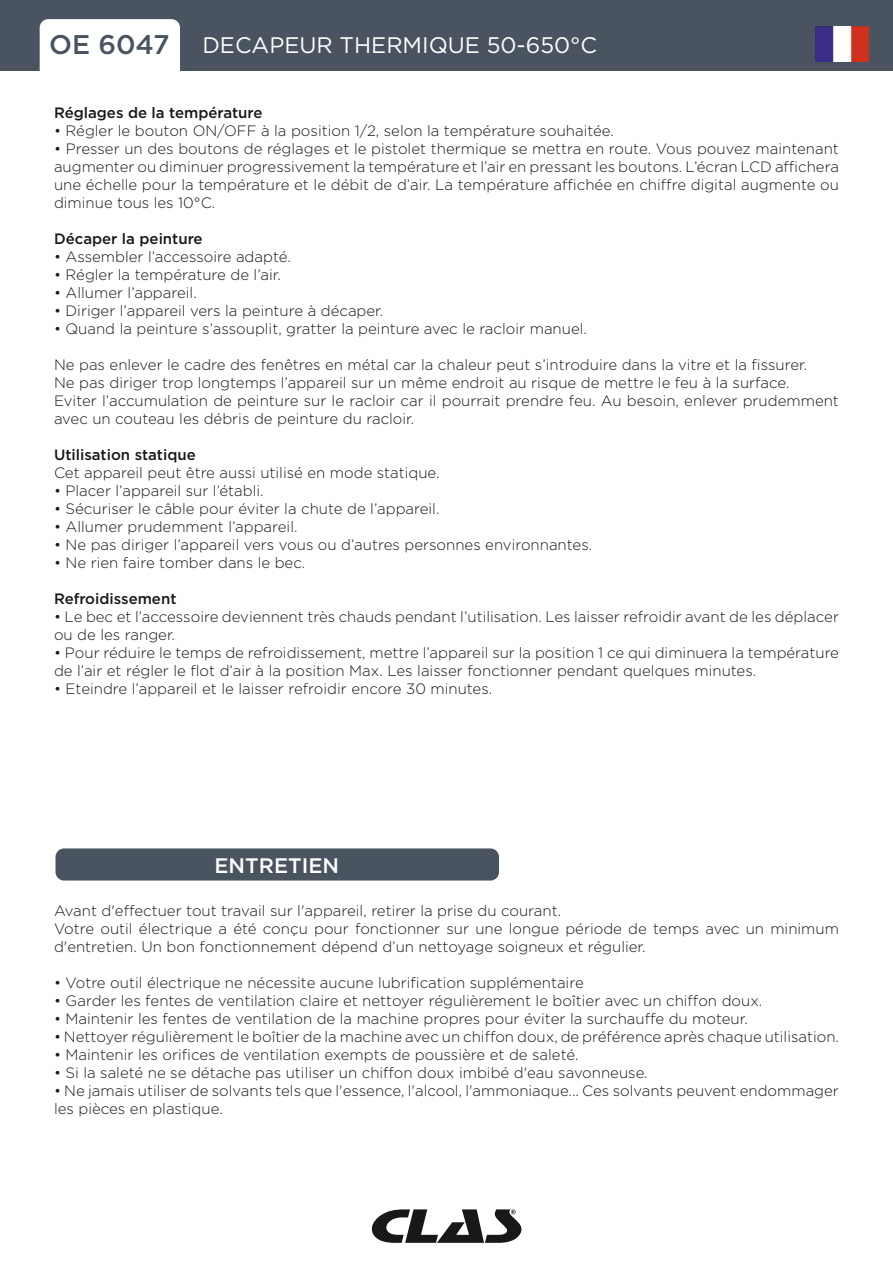
<style>
.page{position:relative;width:893px;height:1263px;background:#fff}
.page>*{position:absolute;margin:0;border:0;box-sizing:border-box;transform-origin:0 0}
.t1{font:22.5px "Gotham";color:#fff}
.t2{font:500 21px "Gotham";color:#fff}
.t3{font:300 15px/18px "Gotham";color:#171818}
.t4{font:500 15px "Gotham";color:#171818}
.s1{font-weight:500;font-size:27px;color:#495460}
</style>
<div class="page">
<div style="left:0;top:0;width:893px;height:71px;background:#495460"></div>
<div style="left:40px;top:19px;width:140px;height:70px;background:#fff;border-radius:9px"></div>
<img style="left:816px;top:26px;width:53px;height:35px">
<svg style="left:371px;top:1209px;width:151px;height:34px"></svg>
<div style="left:56px;top:848px;width:443px;height:32px;background:#495460;border-radius:9px"></div>
<h1 class="t1" style="left:49px;top:31px;width:549px"><span class="s1">OE 6047</span> DECAPEUR THERMIQUE 50-650°C</h1>
<p class="t4" style="left:54px;top:103px;width:210px">Réglages de la température</p>
<p class="t3" style="left:54px;top:122px;width:561px">• Régler le bouton ON/OFF à la position 1/2, selon la température souhaitée.</p>
<p class="t3" style="left:54px;top:140px;width:786px;text-align:justify">• Presser un des boutons de réglages et le pistolet thermique se mettra en route. Vous pouvez maintenant augmenter ou diminuer progressivement la température et l’air en pressant les boutons. L’écran LCD affichera une échelle pour la température et le débit de d’air. La température affichée en chiffre digital augmente ou diminue tous les 10°C.</p>
<p class="t4" style="left:54px;top:229px;width:150px">Décaper la peinture</p>
<p class="t3" style="left:54px;top:248px;width:238px">• Assembler l’accessoire adapté.</p>
<p class="t3" style="left:54px;top:266px;width:228px">• Régler la température de l’air.</p>
<p class="t3" style="left:54px;top:284px;width:144px">• Allumer l’appareil.</p>
<p class="t3" style="left:54px;top:302px;width:331px">• Diriger l’appareil vers la peinture à décaper.</p>
<p class="t3" style="left:54px;top:320px;width:534px">• Quand la peinture s’assouplit, gratter la peinture avec le racloir manuel.</p>
<p class="t3" style="left:54px;top:356px;width:786px">Ne pas enlever le cadre des fenêtres en métal car la chaleur peut s’introduire dans la vitre et la fissurer.<br>Ne pas diriger trop longtemps l’appareil sur un même endroit au risque de mettre le feu à la surface.<br>Eviter l’accumulation de peinture sur le racloir car il pourrait prendre feu. Au besoin, enlever prudemment avec un couteau les débris de peinture du racloir.</p>
<p class="t4" style="left:54px;top:445px;width:143px">Utilisation statique</p>
<p class="t3" style="left:54px;top:464px;width:387px">Cet appareil peut être aussi utilisé en mode statique.</p>
<p class="t3" style="left:54px;top:482px;width:211px">• Placer l’appareil sur l’établi.</p>
<p class="t3" style="left:54px;top:500px;width:387px">• Sécuriser le câble pour éviter la chute de l’appareil.</p>
<p class="t3" style="left:54px;top:518px;width:245px">• Allumer prudemment l’appareil.</p>
<p class="t3" style="left:54px;top:536px;width:540px">• Ne pas diriger l’appareil vers vous ou d’autres personnes environnantes.</p>
<p class="t3" style="left:54px;top:554px;width:253px">• Ne rien faire tomber dans le bec.</p>
<p class="t4" style="left:54px;top:589px;width:124px">Refroidissement</p>
<p class="t3" style="left:54px;top:608px;width:786px">• Le bec et l’accessoire deviennent très chauds pendant l’utilisation. Les laisser refroidir avant de les déplacer ou de les ranger.</p>
<p class="t3" style="left:54px;top:644px;width:786px">• Pour réduire le temps de refroidissement, mettre l’appareil sur la position 1 ce qui diminuera la température de l’air et régler le flot d’air à la position Max. Les laisser fonctionner pendant quelques minutes.</p>
<p class="t3" style="left:54px;top:680px;width:440px">• Eteindre l’appareil et le laisser refroidir encore 30 minutes.</p>
<h2 class="t2" style="left:215px;top:852px;width:126px">ENTRETIEN</h2>
<p class="t3" style="left:54px;top:901px;width:786px">Avant d'effectuer tout travail sur l'appareil, retirer la prise du courant.<br>Votre outil électrique a été conçu pour fonctionner sur une longue période de temps avec un minimum d'entretien. Un bon fonctionnement dépend d’un nettoyage soigneux et régulier.</p>
<p class="t3" style="left:54px;top:973px;width:531px">• Votre outil électrique ne nécessite aucune lubrification supplémentaire</p>
<p class="t3" style="left:54px;top:991px;width:710px">• Garder les fentes de ventilation claire et nettoyer régulièrement le boîtier avec un chiffon doux.</p>
<p class="t3" style="left:54px;top:1009px;width:695px">• Maintenir les fentes de ventilation de la machine propres pour éviter la surchauffe du moteur.</p>
<p class="t3" style="left:54px;top:1027px;width:786px">• Nettoyer régulièrement le boîtier de la machine avec un chiffon doux, de préférence après chaque utilisation.</p>
<p class="t3" style="left:54px;top:1045px;width:526px">• Maintenir les orifices de ventilation exempts de poussière et de saleté.</p>
<p class="t3" style="left:54px;top:1063px;width:595px">• Si la saleté ne se détache pas utiliser un chiffon doux imbibé d'eau savonneuse.</p>
<p class="t3" style="left:54px;top:1081px;width:786px">• Ne jamais utiliser de solvants tels que l'essence, l'alcool, l'ammoniaque... Ces solvants peuvent endommager les pièces en plastique.</p>
</div>
